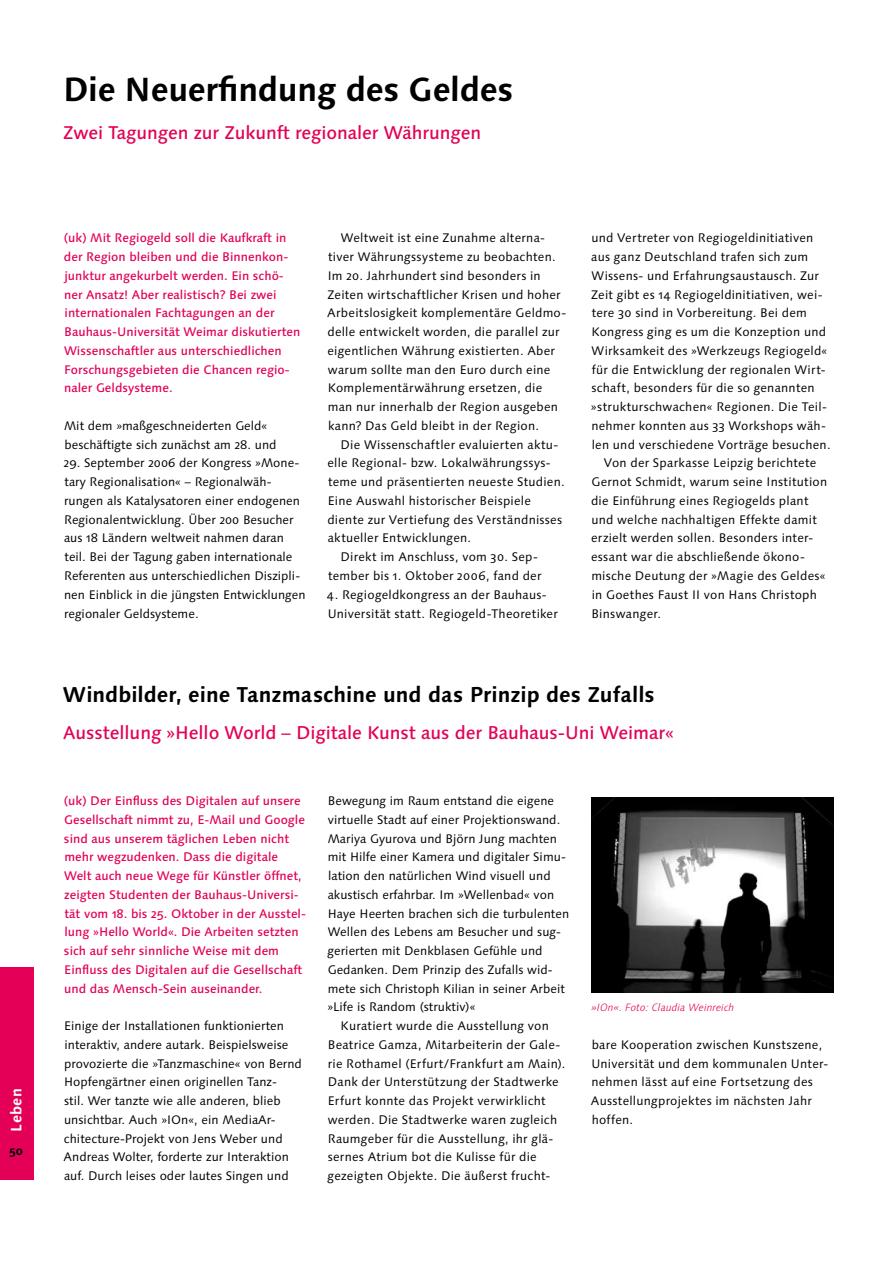
<style>
.page{position:relative;width:893px;height:1263px;background:#fff}
.page>*{position:absolute;margin:0;border:0;box-sizing:border-box;transform-origin:0 0}
.t1{font:700 33.45px "Linotype Syntax Os F";letter-spacing:-.01em;color:#000}
.t2{font:700 21.45px "Linotype Syntax Os F";color:#000}
.t3{font:500 18.45px "Linotype Syntax Os F";letter-spacing:-.005em;color:#e30056}
.t4{font:700 15px "Linotype Syntax Os F";letter-spacing:.02em;color:#fff}
.t5{font:12.45px/18.8px "Linotype Syntax Os F";letter-spacing:.015em;color:#000}
.t6{font:500 12.45px/18.8px "Linotype Syntax Os F";color:#e30056}
.t7{font:700 12px "Linotype Syntax Os F";color:#000}
.t8{font:italic 300 10.65px "Linotype Syntax Os F";color:#e30056}
</style>
<div class="page">
<div style="left:0;top:967px;width:34px;height:213px;background:#e30056"></div>
<img style="left:591px;top:797px;width:242px;height:195px">
<p class="t4" style="left:7px;top:1132px;width:45px;rotate:-90deg">Leben</p>
<p class="t7" style="left:9px;top:1143px;width:15px">50</p>
<h1 class="t1" style="left:63px;top:69px;width:452px">Die Neuerfindung des Geldes</h1>
<h3 class="t3" style="left:63px;top:121px;width:420px">Zwei Tagungen zur Zukunft regionaler Währungen</h3>
<p class="t6" style="left:64px;top:229px;width:238px">(uk) Mit Regiogeld soll die Kaufkraft in der Region bleiben und die Binnenkon&shy;junktur angekurbelt werden. Ein schö&shy;ner Ansatz! Aber realistisch? Bei zwei internationalen Fachtagungen an der Bauhaus-Universität Weimar diskutierten Wissenschaftler aus unterschiedlichen Forschungsgebieten die Chancen regio&shy;naler Geldsysteme.</p>
<p class="t5" style="left:64px;top:416px;width:214px">Mit dem »maßgeschneiderten Geld« beschäf-tigte sich zunächst am 28. und</p>
<p class="t5" style="left:64px;top:454px;width:243px">29. September 2006 der Kongress »Mone&shy;tary Regionalisation« – Regionalwäh&shy;rungen als Katalysatoren einer endogenen Regional-entwicklung. Über 200 Besucher aus 18 Ländern weltweit nahmen daran teil. Bei der Tagung gaben internationale Referenten aus unterschiedlichen Diszipli&shy;nen Einblick in die jüngsten Entwicklungen regionaler Geldsysteme.</p>
<p class="t5" style="left:327px;top:229px;width:241px;text-indent:13px">Weltweit ist eine Zunahme alterna&shy;tiver Währungssysteme zu beobachten.<br>Im 20. Jahrhundert sind besonders in Zeiten wirtschaftlicher Krisen und hoher Arbeitslosigkeit komplementäre Geldmo&shy;delle entwickelt worden, die parallel zur eigentlichen Währung existierten. Aber warum sollte man den Euro durch eine Komplementärwährung ersetzen, die man nur innerhalb der Region ausgeben kann? Das Geld bleibt in der Region.</p>
<p class="t5" style="left:341px;top:435px;width:219px">Die Wissenschaftler evaluierten aktu-</p>
<p class="t5" style="left:327px;top:454px;width:225px">elle Regional- bzw. Lokalwährungssys-</p>
<p class="t5" style="left:328px;top:473px;width:238px">teme und präsentierten neueste Studien.</p>
<p class="t5" style="left:328px;top:491px;width:205px">Eine Auswahl historischer Beispiele</p>
<p class="t5" style="left:327px;top:510px;width:236px">diente zur Vertiefung des Verständnisses</p>
<p class="t5" style="left:328px;top:529px;width:145px">aktueller Entwicklungen.</p>
<p class="t5" style="left:341px;top:548px;width:199px">Direkt im Anschluss, vom 30. Sep-</p>
<p class="t5" style="left:328px;top:566px;width:215px">tember bis 1. Oktober 2006, fand der</p>
<p class="t5" style="left:327px;top:585px;width:233px">4. Regio-geldkongress an der Bauhaus-<br>Universität statt. Regiogeld-Theoretiker</p>
<p class="t5" style="left:591px;top:229px;width:223px">und Vertreter von Regiogeldinitiativen</p>
<p class="t5" style="left:591px;top:248px;width:219px">aus ganz Deutschland trafen sich zum</p>
<p class="t5" style="left:592px;top:266px;width:229px">Wissens- und Erfahrungsaustausch. Zur</p>
<p class="t5" style="left:591px;top:285px;width:233px">Zeit gibt es 14 Regiogeldinitiativen, wei-</p>
<p class="t5" style="left:592px;top:304px;width:217px">tere 30 sind in Vorbereitung. Bei dem</p>
<p class="t5" style="left:591px;top:323px;width:236px">Kongress ging es um die Konzeption und</p>
<p class="t5" style="left:592px;top:341px;width:237px">Wirksamkeit des »Werkzeugs Regiogeld«</p>
<p class="t5" style="left:592px;top:360px;width:235px">für die Entwicklung der regionalen Wirt-</p>
<p class="t5" style="left:591px;top:379px;width:225px">schaft, besonders für die so genannten</p>
<p class="t5" style="left:591px;top:398px;width:237px">»strukturschwachen« Regionen. Die Teil-</p>
<p class="t5" style="left:591px;top:416px;width:236px">nehmer konnten aus 33 Workshops wäh-</p>
<p class="t5" style="left:592px;top:435px;width:240px">len und verschiedene Vorträge besuchen.</p>
<p class="t5" style="left:604px;top:454px;width:214px">Von der Sparkasse Leipzig berichtete</p>
<p class="t5" style="left:591px;top:473px;width:237px">Gernot Schmidt, warum seine Institution</p>
<p class="t5" style="left:591px;top:491px;width:219px">die Einführung eines Regiogelds plant</p>
<p class="t5" style="left:591px;top:510px;width:227px">und welche nachhaltigen Effekte damit</p>
<p class="t5" style="left:591px;top:529px;width:224px">erzielt werden sollen. Besonders inter-</p>
<p class="t5" style="left:591px;top:548px;width:215px">essant war die abschließende ökono-</p>
<p class="t5" style="left:591px;top:566px;width:236px">mische Deutung der »Magie des Geldes«</p>
<p class="t5" style="left:592px;top:585px;width:227px">in Goethes Faust II von Hans Christoph</p>
<p class="t5" style="left:591px;top:604px;width:71px">Binswanger.</p>
<h2 class="t2" style="left:63px;top:681px;width:594px">Windbilder, eine Tanzmaschine und das Prinzip des Zufalls</h2>
<h3 class="t3" style="left:63px;top:721px;width:612px">Ausstellung »Hello World – Digitale Kunst aus der Bauhaus-Uni Weimar«</h3>
<p class="t6" style="left:64px;top:791px;width:244px">(uk) Der Einfluss des Digitalen auf unsere Gesellschaft nimmt zu, E-Mail und Google sind aus unserem täglichen Leben nicht mehr wegzudenken. Dass die digitale Welt auch neue Wege für Künstler öffnet, zeigten Studenten der Bauhaus-Universi&shy;tät vom 18. bis 25. Oktober in der Ausstel&shy;lung »Hello World«. Die Arbeiten setzten sich auf sehr sinnliche Weise mit dem Einfluss des Digitalen auf die Gesellschaft und das Mensch-Sein auseinander.</p>
<p class="t5" style="left:64px;top:1016px;width:240px">Einige der Installationen funktionierten interaktiv, andere autark. Beispielsweise provozierte die »Tanzmaschine« von Bernd Hopfengärtner einen originellen Tanz-<br>stil. Wer tanzte wie alle anderen, blieb unsichtbar. Auch »IOn«, ein MediaAr&shy;chitecture-Projekt von Jens Weber und Andreas Wolter, forderte zur Interaktion auf. Durch leises oder lautes Singen und</p>
<p class="t5" style="left:328px;top:791px;width:228px">Bewegung im Raum entstand die eigene</p>
<p class="t5" style="left:328px;top:810px;width:234px">virtuelle Stadt auf einer Projektionswand.</p>
<p class="t5" style="left:328px;top:829px;width:231px">Mariya Gyurova und Björn Jung machten</p>
<p class="t5" style="left:328px;top:848px;width:240px">mit Hilfe einer Kamera und digitaler Simu-</p>
<p class="t5" style="left:328px;top:866px;width:224px">lation den natürlichen Wind visuell und</p>
<p class="t5" style="left:328px;top:885px;width:228px">akustisch erfahrbar. Im »Wellenbad« von</p>
<p class="t5" style="left:328px;top:904px;width:243px">Haye Heerten brachen sich die turbulenten</p>
<p class="t5" style="left:328px;top:923px;width:235px">Wellen des Lebens am Besucher und sug-</p>
<p class="t5" style="left:328px;top:941px;width:217px">gerierten mit Denkblasen Gefühle und</p>
<p class="t5" style="left:328px;top:960px;width:226px">Gedanken. Dem Prinzip des Zufalls wid-</p>
<p class="t5" style="left:328px;top:979px;width:239px">mete sich Christoph Kilian in seiner Arbeit</p>
<p class="t5" style="left:327px;top:998px;width:150px">»Life is Random (struktiv)«</p>
<p class="t5" style="left:341px;top:1016px;width:210px">Kuratiert wurde die Ausstellung von</p>
<p class="t5" style="left:328px;top:1035px;width:234px">Beatrice Gamza, Mitarbeiterin der Gale-</p>
<p class="t5" style="left:328px;top:1054px;width:239px">rie Rothamel (Erfurt/Frankfurt am Main).</p>
<p class="t5" style="left:328px;top:1073px;width:233px">Dank der Unterstützung der Stadtwerke</p>
<p class="t5" style="left:328px;top:1091px;width:219px">Erfurt konnte das Projekt verwirklicht</p>
<p class="t5" style="left:328px;top:1110px;width:231px">werden. Die Stadtwerke waren zugleich</p>
<p class="t5" style="left:328px;top:1129px;width:227px">Raumgeber für die Ausstellung, ihr glä-</p>
<p class="t5" style="left:328px;top:1148px;width:211px">sernes Atrium bot die Kulisse für die</p>
<p class="t5" style="left:328px;top:1166px;width:224px">gezeigten Objekte. Die äußerst frucht-</p>
<p class="t8" style="left:591px;top:1001px;width:144px">»IOn«. Foto: Claudia Weinreich</p>
<p class="t5" style="left:591px;top:1035px;width:239px">bare Kooperation zwischen Kunstszene, Universität und dem kommunalen Unter&shy;nehmen lässt auf eine Fortsetzung des Ausstellungprojektes im nächsten Jahr hoffen.</p>
</div>
